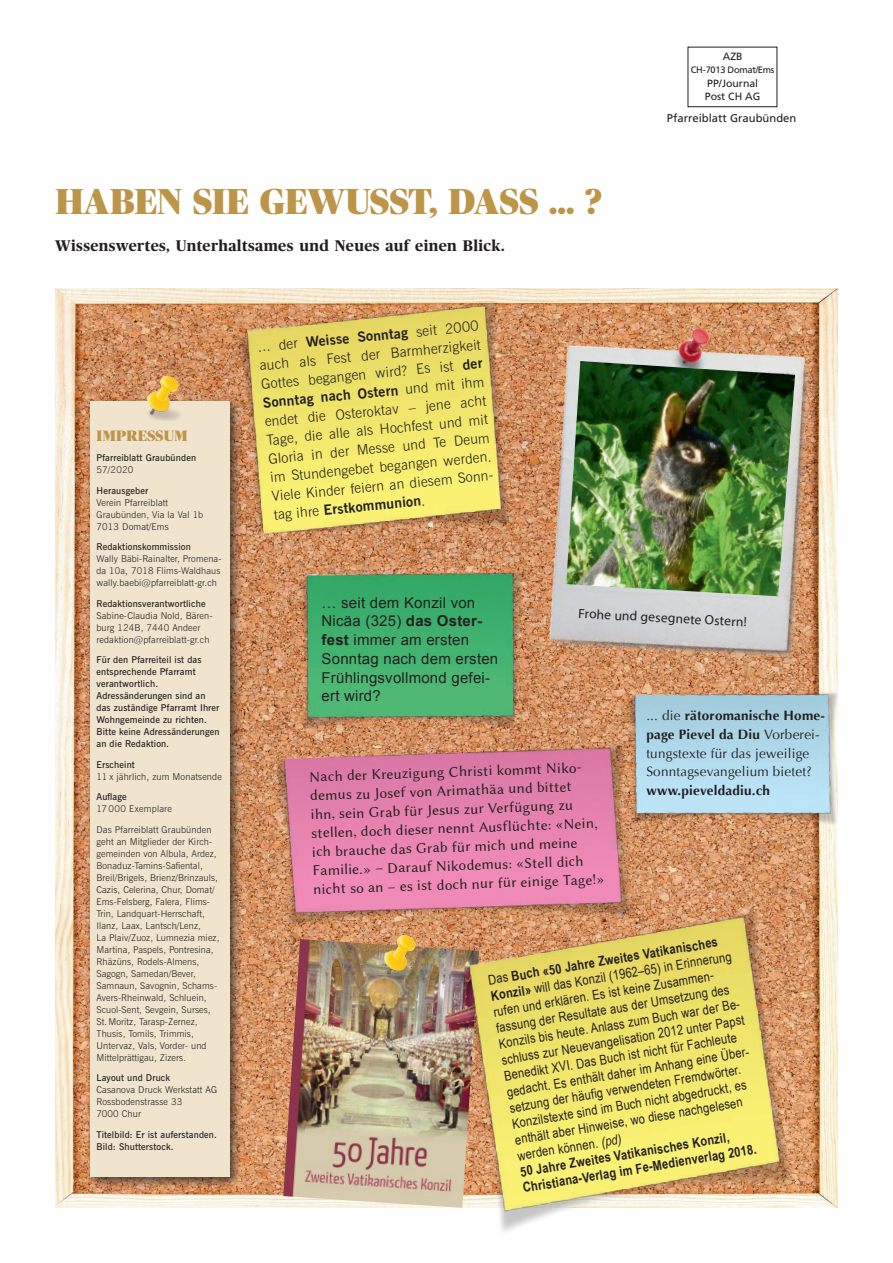
<style>
.page{position:relative;width:893px;height:1263px;background:#fff}
.page>*{position:absolute;margin:0;border:0;box-sizing:border-box;transform-origin:0 0}
.t1{font:900 36px "Publico Banner";letter-spacing:.015em;color:#bc9549}
.t2{font:700 15.3px "Publico";letter-spacing:.025em;color:#231f20}
.t3{font:15px/18.8px "Lin Biolinum O";color:#231f20}
.t4{font:15px/18.8px "Arial";letter-spacing:.015em;color:#231f20}
.t5{font:900 15px "Publico Banner";letter-spacing:.025em;color:#bc9549}
.t6{font:300 14.1px/18.8px "News Gothic BT";color:#231f20}
.t7{font:13.5px/16.2px "Arial Narrow";color:#231f20}
.t8{font:13.5px/18.8px "Optima";letter-spacing:.015em;color:#231f20}
.t9{font:13.5px "Myriad Pro";color:#231f20}
.t10{font:700 13.5px "Optima";letter-spacing:.015em;color:#231f20}
.t11{font:11.25px "Frutiger";color:#231f20}
.t12{font:10.5px/13.5px "Frutiger";color:#231f20}
.t13{font:300 9.3px/12px "News Gothic BT";letter-spacing:.01em;color:#231f20}
.t14{font:600 9.3px/12px "News Gothic BT";letter-spacing:.015em;color:#231f20}
.t15{font:9.3px "Frutiger";letter-spacing:-.03em;color:#231f20}
.s1{font-weight:700}
.s2{font-style:italic}
</style>
<div class="page">
<img style="left:55px;top:289px;width:783px;height:919px">
<img style="left:489px;top:298px;width:349px;height:403px">
<div style="left:688px;top:47px;width:89px;height:60px;border:1px solid #231f20"></div>
<div style="left:85px;top:397px;width:158px;height:793px;background:#231f20;opacity:.75"></div>
<div style="left:90px;top:401px;width:140px;height:776px;background:#f0e4cf"></div>
<img style="left:140px;top:371px;width:45px;height:49px">
<img style="left:566px;top:361px;width:229px;height:235px">
<img style="left:275px;top:729px;width:379px;height:207px">
<img style="left:283px;top:939px;width:150px;height:269px">
<img style="left:377px;top:931px;width:55px;height:52px">
<img style="left:433px;top:896px;width:379px;height:336px">
<img style="left:274px;top:545px;width:262px;height:205px">
<img style="left:607px;top:677px;width:231px;height:166px">
<img style="left:226px;top:289px;width:299px;height:245px">
<p class="t12" style="left:723px;top:49px;width:21px">AZB</p>
<p class="t15" style="left:691px;top:65px;width:85px">CH-7013 Domat/Ems</p>
<p class="t12" style="left:705px;top:76px;width:57px">PP/Journal<br>Post CH AG</p>
<h1 class="t1" style="left:56px;top:181px;width:548px">HABEN SIE GEWUSST, DASS … ?</h1>
<h2 class="t2" style="left:55px;top:237px;width:451px">Wissenswertes, Unterhaltsames und Neues auf einen Blick.</h2>
<p class="t11" style="left:667px;top:112px;width:131px">Pfarreiblatt Graubünden</p>
<h3 class="t5" style="left:97px;top:427px;width:93px">IMPRESSUM</h3>
<p class="t14" style="left:97px;top:452px;width:101px">Pfarreiblatt Graubünden</p>
<p class="t13" style="left:97px;top:464px;width:38px">57/2020</p>
<p class="t14" style="left:97px;top:484px;width:53px">Herausgeber</p>
<p class="t13" style="left:97px;top:496px;width:108px">Verein Pfarreiblatt<br>Graubünden, Via la Val 1b<br>7013 Domat/Ems</p>
<p class="t14" style="left:97px;top:541px;width:96px">Redaktionskommission</p>
<p class="t13" style="left:97px;top:553px;width:126px;text-align:justify">Wally Bäbi-Rainalter, Promena&shy;da 10a, 7018 Flims-Waldhaus wally.baebi@pfarreiblatt-gr.ch</p>
<p class="t14" style="left:97px;top:597px;width:111px">Redaktionsverantwortliche</p>
<p class="t13" style="left:97px;top:609px;width:118px">Sabine-Claudia Nold, Bären&shy;burg 124B, 7440 Andeer redaktion@pfarreiblatt-gr.ch</p>
<p class="t14" style="left:97px;top:654px;width:125px">Für den Pfarreiteil ist das entsprechende Pfarramt verantwortlich.<br>Adressänderungen sind an das zuständige Pfarramt Ihrer<br>Wohngemeinde zu richten.<br>Bitte keine Adressänderungen an die Redaktion.</p>
<p class="t14" style="left:97px;top:758px;width:40px">Erscheint</p>
<p class="t13" style="left:97px;top:770px;width:127px">11 x jährlich, zum Monatsende</p>
<p class="t14" style="left:97px;top:791px;width:32px">Auflage</p>
<p class="t13" style="left:97px;top:803px;width:77px">17 000 Exemplare</p>
<p class="t13" style="left:97px;top:823px;width:124px">Das Pfarreiblatt Graubünden geht an Mitglieder der Kirch---- gemeinden von Albula, Ardez,<br>Bonaduz-Tamins-Safiental,<br>Breil/Brigels, Brienz/Brinzauls,<br>Cazis, Celerina, Chur, Domat/<br>Ems-Felsberg, Falera, Flims-<br>Trin, Landquart-Herrschaft,<br>Ilanz, Laax, Lantsch/Lenz,<br>La Plaiv/Zuoz, Lumnezia miez,<br>Martina, Paspels, Pontresina,<br>Rhäzüns, Rodels-Almens,<br>Sagogn, Samedan/Bever,<br>Samnaun, Savognin, Schams-<br>Avers-Rheinwald, Schluein,<br>Scuol-Sent, Sevgein, Surses,<br>St. Moritz, Tarasp-Zernez,<br>Thusis, Tomils, Trimmis,<br>Untervaz, Vals, Vorder- und<br>Mittelprättigau, Zizers.</p>
<p class="t14" style="left:97px;top:1072px;width:75px">Layout und Druck</p>
<p class="t13" style="left:97px;top:1084px;width:122px">Casanova Druck Werkstatt AG<br>Rossbodenstrasse 33<br>7000 Chur</p>
<p class="t14" style="left:97px;top:1128px;width:122px">Titelbild: Er ist auferstanden.<br>Bild: Shutterstock.</p>
<p class="t6" style="left:255px;top:339px;width:226px;rotate:-6deg">... der <span class="s1">Weisse Sonntag</span> seit 2000 auch als Fest der Barmherzigkeit<br>Gottes begangen wird? Es ist <span class="s1">der<br>Sonntag nach Ostern</span> und mit ihm endet die Osteroktav – jene acht<br>Tage, die alle als Hochfest und mit<br>Gloria in der Messe und Te Deum im Stundengebet begangen werden.<br>Viele Kinder feiern an diesem Sonn&shy;tag ihre <span class="s1">Erstkommunion</span>.</p>
<h3 class="t4" style="left:322px;top:593px;width:178px">… seit dem Konzil von<br>Nicäa (325) <span class="s1">das Oster&shy;fest</span> immer am ersten<br>Sonntag nach dem ersten<br>Frühlingsvollmond gefei&shy;ert wird?</h3>
<h3 class="t9" style="left:579px;top:605px;width:170px;rotate:3deg">Frohe und gesegnete Ostern!</h3>
<p class="t3" style="left:309px;top:767px;width:293px;rotate:-2deg">Nach der Kreuzigung Christi kommt Niko&shy;demus zu Josef von Arimathäa und bittet<br>ihn, sein Grab für Jesus zur Verfügung zu stellen, doch dieser nennt Ausflüchte: «Nein, ich brauche das Grab für mich und meine Familie.» – Darauf Nikodemus: «Stell dich nicht so an – es ist doch nur für einige Tage!»</p>
<h3 class="t8" style="left:646px;top:706px;width:180px">... die <span class="s1">rätoromanische Home&shy;page Pievel da Diu</span> Vorberei&shy;tungstexte für das jeweilige<br>Sonntagsevangelium bietet?</h3>
<h3 class="t10" style="left:646px;top:783px;width:125px">www.pieveldadiu.ch</h3>
<p class="t7" style="left:487px;top:970px;width:251px;rotate:-9deg">Das <span class="s1">Buch «50 Jahre Zweites Vatikanisches Konzil»</span> will das Konzil (1962–65) in Erinnerung rufen und erklären. Es ist keine Zusammen&shy;fassung der Resultate aus der Umsetzung des Konzils bis heute. Anlass zum Buch war der Be&shy;schluss zur Neuevangelisation 2012 unter Papst Benedikt XVI. Das Buch ist nicht für Fachleute gedacht. Es enthält daher im Anhang eine Über&shy;setzung der häufig verwendeten Fremdwörter.<br>Konzilstexte sind im Buch nicht abgedruckt, es enthält aber Hinweise, wo diese nachgelesen werden können. <span class="s2">(pd)<br></span><span class="s1">50 Jahre Zweites Vatikanisches Konzil, Christiana-Verlag im Fe-Medienverlag 2018.</span></p>
</div>
